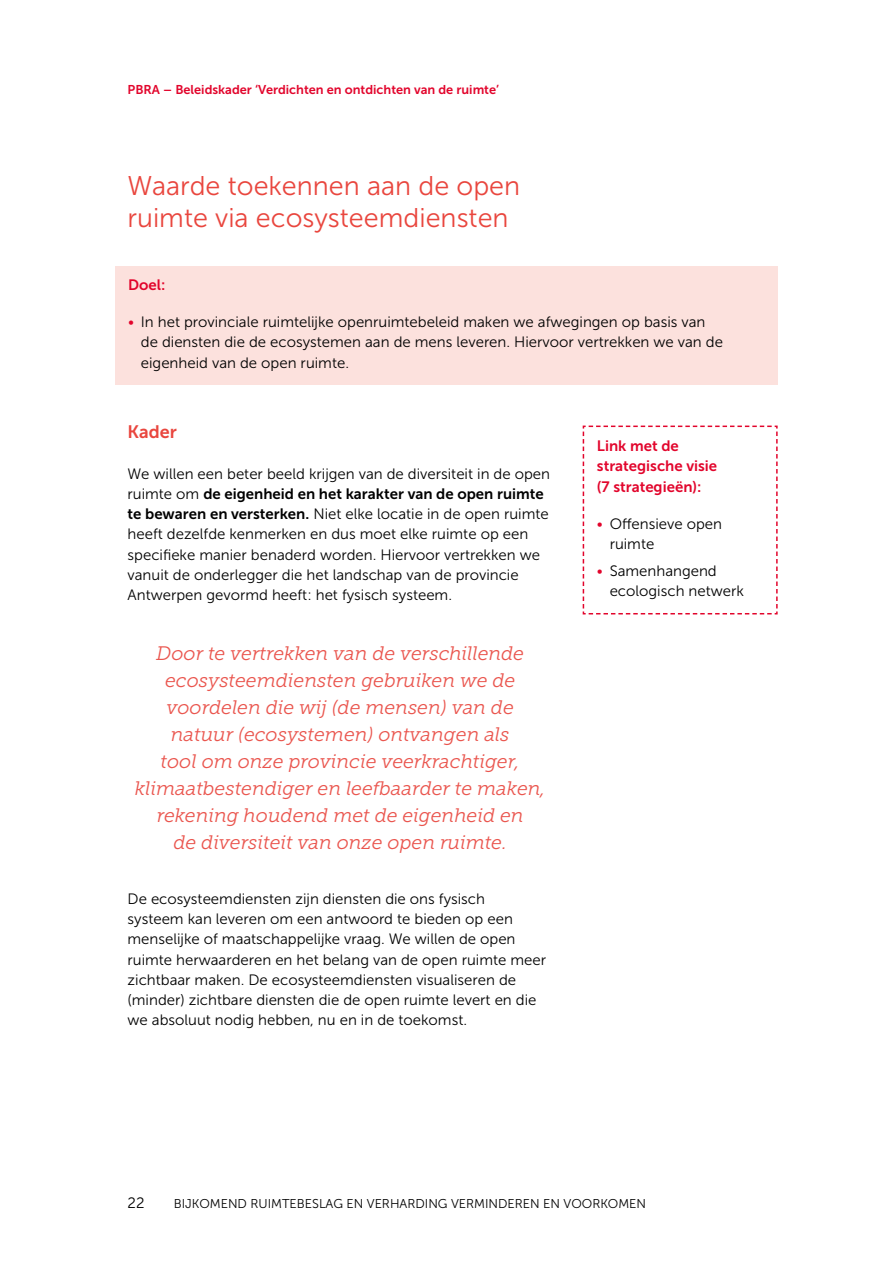
<style>
.page{position:relative;width:893px;height:1263px;background:#fff}
.page>*{position:absolute;margin:0;border:0;box-sizing:border-box;transform-origin:0 0}
.t1{font:27px/32.4px "Museo Sans 300";color:#e9463e}
.t2{font:italic 19.5px/27px "Museo Slab 300";color:#ea554e;text-align:center}
.t3{font:18px "Museo Sans 700";color:#e9463e}
.t4{font:15px/20.2px "Museo Sans 300";color:#000}
.t5{font:15px "Museo Sans 700";color:#000}
.t6{font:15px/20.2px "Museo Sans 700";color:#e2052c}
.t7{font:12.75px "Museo Sans 300";color:#000}
.t8{font:12.75px "Museo Sans 700";color:#e2052c}
.s1{color:#e2052c}
.s2{font-family:"Museo Sans 300"}
.s3{font-family:"Museo Sans 700"}
</style>
<div class="page">
<div style="left:115px;top:266px;width:663px;height:119px;background:#fce1dd"></div>
<svg style="left:582px;top:425px;width:196px;height:190px"></svg>
<p class="t8" style="left:128px;top:82px;width:373px">PBRA – Beleidskader ‘Verdichten en ontdichten van de ruimte’</p>
<h1 class="t1" style="left:128px;top:170px;width:394px">Waarde toekennen aan de open ruimte via ecosysteemdiensten</h1>
<p class="t6" style="left:128px;top:275px;width:39px">Doel:</p>
<p class="t4" style="left:141px;top:312px;width:584px;text-indent:-13px"><span class="s1">•</span> In het provinciale ruimtelijke openruimtebeleid maken we afwegingen op basis van de diensten die de ecosystemen aan de mens leveren. Hiervoor vertrekken we van de eigenheid van de open ruimte.</p>
<p class="t3" style="left:128px;top:422px;width:51px">Kader</p>
<p class="t4" style="left:128px;top:463px;width:424px">We willen een beter beeld krijgen van de diversiteit in de open</p>
<p class="t5" style="left:128px;top:485px;width:418px"><span class="s2">ruimte om</span> de eigenheid en het karakter van de open ruimte</p>
<p class="t4" style="left:128px;top:504px;width:423px"><span class="s3">te bewaren en versterken.</span> Niet elke locatie in de open ruimte heeft dezelfde kenmerken en dus moet elke ruimte op een specifieke manier benaderd worden. Hiervoor vertrekken we vanuit de onderlegger die het landschap van de provincie Antwerpen gevormd heeft: het fysisch systeem.</p>
<p class="t2" style="left:135px;top:640px;width:412px">Door te vertrekken van de verschillende ecosysteemdiensten gebruiken we de voordelen die wij (de mensen) van de natuur (ecosystemen) ontvangen als<br>tool om onze provincie veerkrachtiger, klimaatbestendiger en leefbaarder te maken, rekening houdend met de eigenheid en<br>de diversiteit van onze open ruimte.</p>
<p class="t4" style="left:128px;top:889px;width:420px">De ecosysteemdiensten zijn diensten die ons fysisch<br>systeem kan leveren om een antwoord te bieden op een menselijke of maatschappelijke vraag. We willen de open ruimte herwaarderen en het belang van de open ruimte meer zichtbaar maken. De ecosysteemdiensten visualiseren de (minder) zichtbare diensten die de open ruimte levert en die we absoluut nodig hebben, nu en in de toekomst.</p>
<p class="t6" style="left:597px;top:436px;width:122px">Link met de strategische visie (7 strategieën):</p>
<p class="t4" style="left:610px;top:514px;width:114px;text-indent:-13px"><span class="s1">•</span> Offensieve open ruimte</p>
<p class="t4" style="left:610px;top:560px;width:136px;text-indent:-13px"><span class="s1">•</span> Samenhangend ecologisch netwerk</p>
<p class="t4" style="left:128px;top:1192px;width:18px">22</p>
<p class="t7" style="left:174px;top:1196px;width:474px">BIJKOMEND RUIMTEBESLAG EN VERHARDING VERMINDEREN EN VOORKOMEN</p>
</div>
